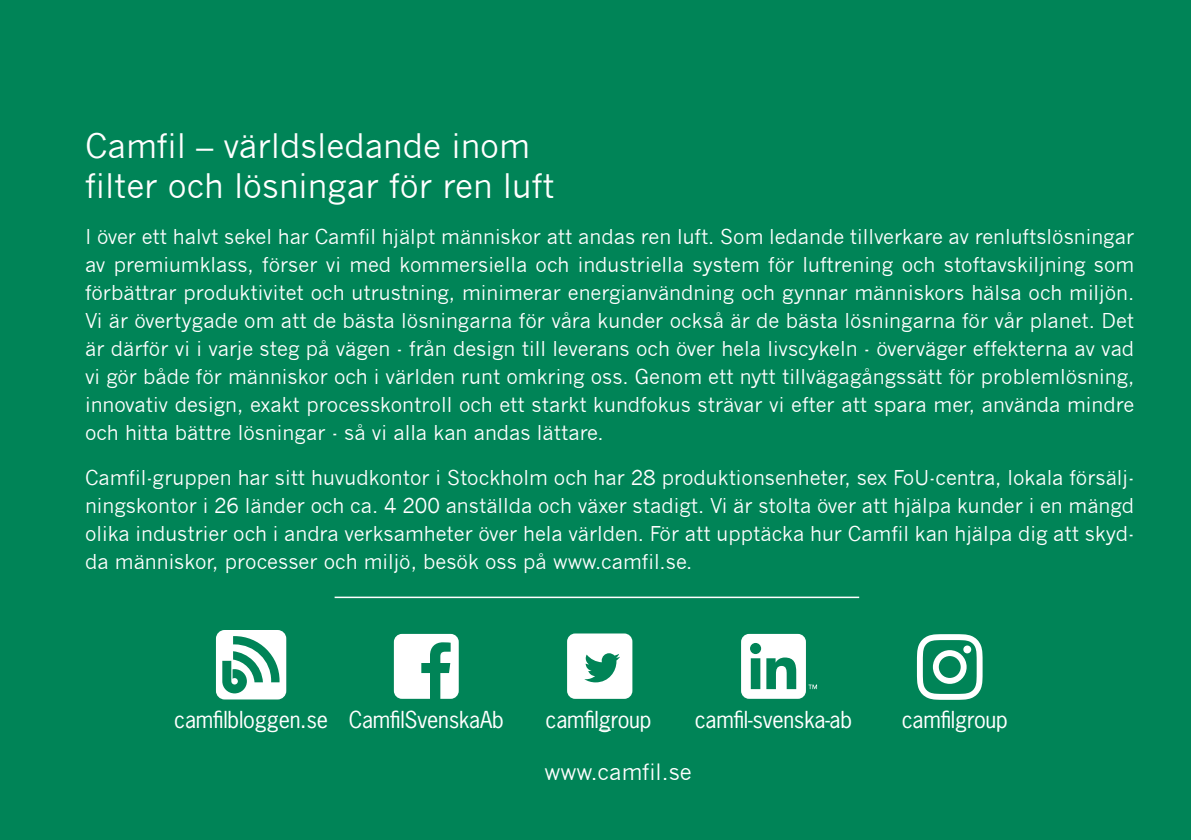
<style>
.page{position:relative;width:1191px;height:840px;background:#fff}
.page>*{position:absolute;margin:0;border:0;box-sizing:border-box;transform-origin:0 0}
.t1{font:33px/40px "News Gothic";color:#fff}
.t2{font:22px "News Gothic Std";letter-spacing:-.01em;color:#fff}
.t3{font:22px "News Gothic";color:#fff}
.t4{font:20px/28px "News Gothic";color:#fff;text-align:justify}
</style>
<div class="page">
<div style="left:0;top:0;width:1191px;height:839px;background:#008457"></div>
<svg style="left:599px;top:729px;width:12px;height:1px"></svg>
<svg style="left:394px;top:633px;width:65px;height:65px"></svg>
<svg style="left:917px;top:634px;width:65px;height:65px"></svg>
<div style="left:963px;top:645px;width:8px;height:8px;background:#fff;border-radius:50%"></div>
<svg style="left:741px;top:633px;width:76px;height:65px"></svg>
<svg style="left:567px;top:633px;width:65px;height:65px;background:#d4eae2"></svg>
<svg style="left:216px;top:630px;width:70px;height:69px"></svg>
<hr style="left:334px;top:596px;width:525px;height:1px;background:#fff">
<h1 class="t1" style="left:85px;top:126px;width:471px">Camfil – världsledande inom filter och lösningar för ren luft</h1>
<p class="t4" style="left:85px;top:222px;width:1050px">I över ett halvt sekel har Camfil hjälpt människor att andas ren luft. Som ledande tillverkare av renluftslösningar av premiumklass, förser vi med kommersiella och industriella system för luftrening och stoftavskiljning som förbättrar produktivitet och utrustning, minimerar energianvändning och gynnar människors hälsa och miljön.<br>Vi är övertygade om att de bästa lösningarna för våra kunder också är de bästa lösningarna för vår planet. Det är därför vi i varje steg på vägen - från design till leverans och över hela livscykeln - överväger effekterna av vad vi gör både för människor och i världen runt omkring oss. Genom ett nytt tillvägagångssätt för problemlösning, innovativ design, exakt processkontroll och ett starkt kundfokus strävar vi efter att spara mer, använda mindre och hitta bättre lösningar - så vi alla kan andas lättare.</p>
<p class="t4" style="left:85px;top:463px;width:1050px">Camfil-gruppen har sitt huvudkontor i Stockholm och har 28 produktionsenheter, sex FoU-centra, lokala försälj&shy;ningskontor i 26 länder och ca. 4 200 anställda och växer stadigt. Vi är stolta över att hjälpa kunder i en mängd olika industrier och i andra verksamheter över hela världen. För att upptäcka hur Camfil kan hjälpa dig att skyd&shy;da människor, processer och miljö, besök oss på www.camfil.se.</p>
<p class="t2" style="left:174px;top:705px;width:331px">camfilbloggen.se CamfilSvenskaAb</p>
<p class="t2" style="left:545px;top:705px;width:107px">camfilgroup</p>
<p class="t2" style="left:694px;top:705px;width:159px">camfil-svenska-ab</p>
<p class="t2" style="left:901px;top:705px;width:107px">camfilgroup</p>
<p class="t3" style="left:544px;top:759px;width:149px">www.camfil.se</p>
</div>
